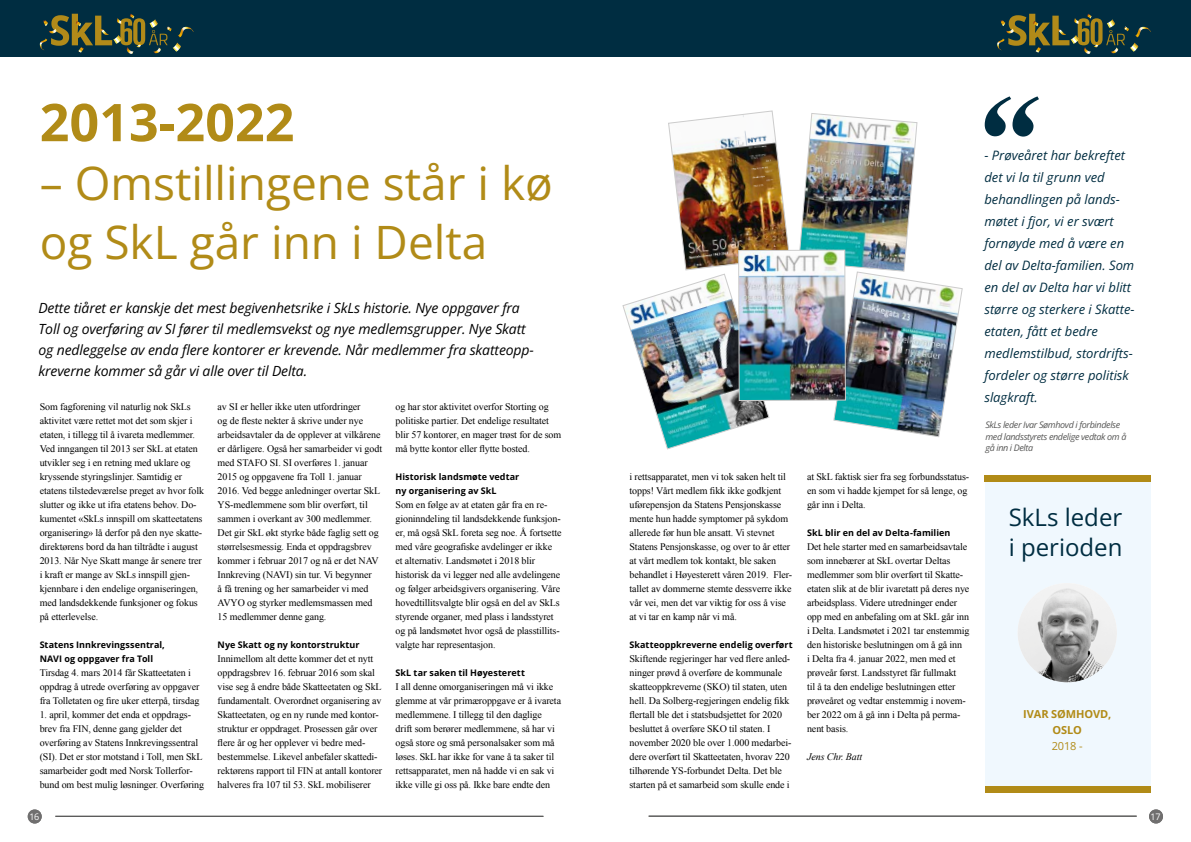
<style>
.page{position:relative;width:1191px;height:842px;background:#fff}
.page>*{position:absolute;margin:0;border:0;box-sizing:border-box;transform-origin:0 0}
.t1{font:italic 700 129px "Times New Roman";color:#002d41}
.t2{font:700 52px "Open Sans";color:#b18b17}
.t3{font:46px/59px "Open Sans";color:#b18b17}
.t4{font:24px/30px "Open Sans";color:#002d41}
.t5{font:italic 14px/21px "Open Sans";letter-spacing:-.01em;color:#000}
.t6{font:italic 13px/22px "Open Sans";color:#002d41}
.t7{font:700 11px/16px "Open Sans";letter-spacing:-.01em;color:#b18b17;text-align:center}
.t8{font:11px "Open Sans";color:#b18b17}
.t9{font:10px/14px "Times New Roman";letter-spacing:-.01em;color:#000}
.t10{font:italic 10px "Times New Roman";letter-spacing:-.01em;color:#000}
.t11{font:700 9px/14px "Open Sans";letter-spacing:.005em;color:#000}
.t12{font:italic 9px/12px "Open Sans";letter-spacing:-.04em;color:#575756}
.t13{font:8.8px "Open Sans";color:#fff}
</style>
<div class="page">
<div style="left:1149px;top:810px;width:14px;height:13px;background:#7b7b7a;border-radius:50%"></div>
<div style="left:28px;top:809px;width:14px;height:14px;background:#706f6f;border-radius:50%"></div>
<hr style="left:55px;top:816px;width:488px;height:1px;background:#575756">
<div style="left:1149px;top:809px;width:14px;height:14px;background:#706f6f;border-radius:50%"></div>
<hr style="left:648px;top:816px;width:488px;height:1px;background:#575756">
<div style="left:984px;top:482px;width:166px;height:308px;background:#f0f8fe"></div>
<div style="left:984px;top:786px;width:166px;height:7px;background:#b18b17"></div>
<div style="left:984px;top:475px;width:167px;height:7px;background:#b18b17"></div>
<img style="left:1017px;top:583px;width:99px;height:99px;border-radius:50px">
<img style="left:622px;top:111px;width:340px;height:338px">
<div style="left:0;top:0;width:1191px;height:57px;background:#002d41"></div>
<svg style="left:40px;top:14px;width:154px;height:40px"></svg>
<svg style="left:997px;top:14px;width:154px;height:40px"></svg>
<h2 class="t2" style="left:40px;top:87px;width:256px">2013-2022</h2>
<h3 class="t3" style="left:40px;top:153px;width:515px">– Omstillingene står i kø og SkL går inn i Delta</h3>
<p class="t5" style="left:38px;top:297px;width:497px">Dette tiåret er kanskje det mest begivenhetsrike i SkLs historie. Nye oppgaver fra Toll og overføring av SI fører til medlemsvekst og nye medlemsgrupper. Nye Skatt og nedleggelse av enda flere kontorer er krevende. Når medlemmer fra skatteopp&shy;kreverne kommer så går vi alle over til Delta.</p>
<p class="t9" style="left:40px;top:399px;width:166px">Som fagforening vil naturlig nok SkLs aktivitet være rettet mot det som skjer i etaten, i tillegg til å ivareta medlemmer.<br>Ved inngangen til 2013 ser SkL at etaten utvikler seg i en retning med uklare og kryssende styringslinjer. Samtidig er etatens tilstedeværelse preget av hvor folk slutter og ikke ut ifra etatens behov. Do&shy;kumentet «SkLs innspill om skatteetatens organisering» lå derfor på den nye skatte&shy;direktørens bord da han tiltrådte i august 2013. Når Nye Skatt mange år senere trer i kraft er mange av SkLs innspill gjen&shy;kjennbare i den endelige organiseringen, med landsdekkende funksjoner og fokus på etterlevelse.</p>
<p class="t11" style="left:40px;top:637px;width:127px">Statens Innkrevingssentral,<br>NAVI og oppgaver fra Toll</p>
<p class="t9" style="left:40px;top:665px;width:161px">Tirsdag 4. mars 2014 får Skatteetaten i oppdrag å utrede overføring av oppgaver fra Tolletaten og fire uker etterpå, tirsdag</p>
<p class="t9" style="left:40px;top:707px;width:166px">1. april, kommer det enda et oppdrags&shy;brev fra FIN, denne gang gjelder det overføring av Statens Innkrevingssentral (SI). Det er stor motstand i Toll, men SkL samarbeider godt med Norsk Tollerfor&shy;bund om best mulig løsninger. Overføring</p>
<p class="t9" style="left:218px;top:399px;width:166px">av SI er heller ikke uten utfordringer<br>og de fleste nekter å skrive under nye arbeidsavtaler da de opplever at vilkårene er dårligere. Også her samarbeider vi godt med STAFO SI. SI overføres 1. januar 2015 og oppgavene fra Toll 1. januar 2016. Ved begge anledninger overtar SkL YS-medlemmene som blir overført, til sammen i overkant av 300 medlemmer.<br>Det gir SkL økt styrke både faglig sett og størrelsesmessig. Enda et oppdragsbrev kommer i februar 2017 og nå er det NAV Innkreving (NAVI) sin tur. Vi begynner<br>å få trening og her samarbeider vi med AVYO og styrker medlemsmassen med 15 medlemmer denne gang.</p>
<p class="t11" style="left:218px;top:637px;width:143px">Nye Skatt og ny kontorstruktur</p>
<p class="t9" style="left:218px;top:651px;width:166px">Innimellom alt dette kommer det et nytt oppdragsbrev 16. februar 2016 som skal vise seg å endre både Skatteetaten og SkL fundamentalt. Overordnet organisering av Skatteetaten, og en ny runde med kontor&shy;struktur er oppdraget. Prosessen går over flere år og her opplever vi bedre med&shy;bestemmelse. Likevel anbefaler skattedi&shy;rektørens rapport til FIN at antall kontorer halveres fra 107 til 53. SkL mobiliserer</p>
<p class="t9" style="left:395px;top:399px;width:167px">og har stor aktivitet overfor Storting og politiske partier. Det endelige resultatet blir 57 kontorer, en mager trøst for de som må bytte kontor eller flytte bosted.</p>
<p class="t11" style="left:395px;top:469px;width:125px">Historisk landsmøte vedtar ny organisering av SkL</p>
<p class="t9" style="left:395px;top:497px;width:167px">Som en følge av at etaten går fra en re&shy;gioninndeling til landsdekkende funksjon&shy;er, må også SkL foreta seg noe. Å fortsette med våre geografiske avdelinger er ikke et alternativ. Landsmøtet i 2018 blir historisk da vi legger ned alle avdelingene og følger arbeidsgivers organisering. Våre hovedtillitsvalgte blir også en del av SkLs styrende organer, med plass i landsstyret og på landsmøtet hvor også de plasstillits&shy;valgte har representasjon.</p>
<p class="t11" style="left:395px;top:665px;width:131px">SkL tar saken til Høyesterett</p>
<p class="t9" style="left:395px;top:679px;width:167px">I all denne omorganiseringen må vi ikke glemme at vår primæroppgave er å ivareta medlemmene. I tillegg til den daglige drift som berører medlemmene, så har vi også store og små personalsaker som må løses. SkL har ikke for vane å ta saker til rettsapparatet, men nå hadde vi en sak vi ikke ville gi oss på. Ikke bare endte den</p>
<p class="t9" style="left:629px;top:469px;width:164px">i rettsapparatet, men vi tok saken helt til topps! Vårt medlem fikk ikke godkjent uførepensjon da Statens Pensjonskasse mente hun hadde symptomer på sykdom allerede før hun ble ansatt. Vi stevnet Statens Pensjonskasse, og over to år etter at vårt medlem tok kontakt, ble saken behandlet i Høyesterett våren 2019. Fler&shy;tallet av dommerne stemte dessverre ikke vår vei, men det var viktig for oss å vise at vi tar en kamp når vi må.</p>
<p class="t11" style="left:629px;top:637px;width:165px">Skatteoppkreverne endelig overført</p>
<p class="t9" style="left:629px;top:651px;width:163px">Skiftende regjeringer har ved flere anled&shy;ninger prøvd å overføre de kommunale skatteoppkreverne (SKO) til staten, uten hell. Da Solberg-regjeringen endelig fikk flertall ble det i statsbudsjettet for 2020 besluttet å overføre SKO til staten. I november 2020 ble over 1.000 medarbei&shy;dere overført til Skatteetaten, hvorav 220 tilhørende YS-forbundet Delta. Det ble starten på et samarbeid som skulle ende i</p>
<p class="t9" style="left:807px;top:469px;width:164px">at SkL faktisk sier fra seg forbundsstatus&shy;en som vi hadde kjempet for så lenge, og går inn i Delta.</p>
<p class="t11" style="left:807px;top:525px;width:145px">SkL blir en del av Delta-familien</p>
<p class="t9" style="left:807px;top:539px;width:164px">Det hele starter med en samarbeidsavtale som innebærer at SkL overtar Deltas medlemmer som blir overført til Skatte&shy;etaten slik at de blir ivaretatt på deres nye arbeidsplass. Videre utredninger ender opp med en anbefaling om at SkL går inn i Delta. Landsmøtet i 2021 tar enstemmig den historiske beslutningen om å gå inn<br>i Delta fra 4. januar 2022, men med et prøveår først. Landsstyret får fullmakt<br>til å ta den endelige beslutningen etter prøveåret og vedtar enstemmig i novem&shy;ber 2022 om å gå inn i Delta på perma&shy;nent basis.</p>
<p class="t10" style="left:807px;top:749px;width:57px">Jens Chr. Batt</p>
<h1 class="t1" style="left:969px;top:51px;width:66px">“</h1>
<p class="t6" style="left:984px;top:144px;width:152px">- Prøveåret har bekreftet det vi la til grunn ved behandlingen på lands&shy;møtet i fjor, vi er svært fornøyde med å være en del av Delta-familien. Som en del av Delta har vi blitt større og sterkere i Skatte&shy;etaten, fått et bedre medlemstilbud, stordrifts&shy;fordeler og større politisk slagkraft.</p>
<p class="t12" style="left:985px;top:418px;width:143px">SkLs leder Ivar Sømhovd i forbindelse med landsstyrets endelige vedtak om å gå inn i Delta</p>
<h3 class="t4" style="left:1008px;top:502px;width:115px">SkLs leder i perioden</h3>
<p class="t7" style="left:1023px;top:705px;width:89px">IVAR SØMHOVD,<br>OSLO</p>
<p class="t8" style="left:1051px;top:738px;width:33px">2018 -</p>
<p class="t13" style="left:30px;top:810px;width:12px">16</p>
<p class="t13" style="left:1150px;top:810px;width:12px">17</p>
</div>
